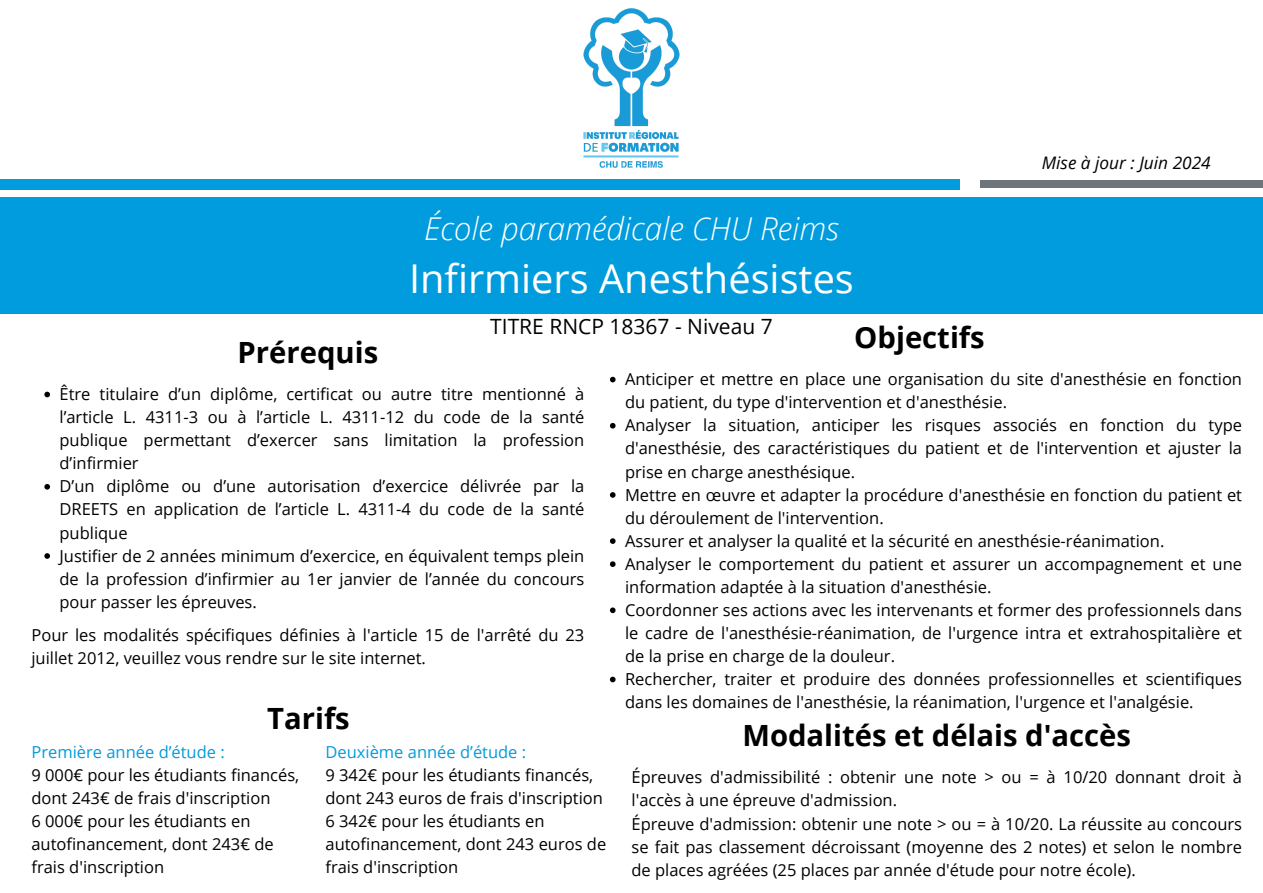
<style>
.page{position:relative;width:1263px;height:893px;background:#fff}
.page>*{position:absolute;margin:0;border:0;box-sizing:border-box;transform-origin:0 0}
.t1{font:39.75px "Open Sans";color:#fff}
.t2{font:italic 300 31.5px "Open Sans";color:#fff}
.t3{font:700 29.25px "Open Sans";color:#000}
.t4{font:21px "Open Sans";color:#000}
.t5{font:italic 17.25px "Open Sans";color:#000}
.t6{font:16.5px/23.1px "Open Sans";color:#000}
.t7{font:16.5px "Open Sans";color:#009cdd}
</style>
<div class="page">
<img style="left:583px;top:8px;width:97px;height:160px">
<div style="left:0;top:197px;width:1263px;height:117px;background:#009cdd"></div>
<div style="left:0;top:180px;width:960px;height:9px;background:#009cdd"></div>
<div style="left:980px;top:181px;width:283px;height:7px;background:#6e757b"></div>
<svg style="left:610px;top:377px;width:5px;height:5px"></svg>
<svg style="left:610px;top:423px;width:5px;height:5px"></svg>
<svg style="left:610px;top:492px;width:5px;height:6px"></svg>
<svg style="left:610px;top:538px;width:5px;height:6px"></svg>
<svg style="left:610px;top:561px;width:5px;height:6px"></svg>
<svg style="left:610px;top:607px;width:5px;height:6px"></svg>
<svg style="left:610px;top:676px;width:5px;height:6px"></svg>
<svg style="left:44px;top:392px;width:6px;height:5px"></svg>
<svg style="left:44px;top:484px;width:6px;height:5px"></svg>
<svg style="left:44px;top:553px;width:6px;height:6px"></svg>
<p class="t2" style="left:424px;top:206px;width:416px">École paramédicale CHU Reims</p>
<p class="t1" style="left:409px;top:251px;width:446px">Infirmiers Anesthésistes</p>
<h2 class="t5" style="left:1042px;top:151px;width:170px">Mise à jour : Juin 2024</h2>
<p class="t4" style="left:490px;top:312px;width:284px">TITRE RNCP 18367 - Niveau 7</p>
<h3 class="t3" style="left:854px;top:317px;width:132px">Objectifs</h3>
<h1 class="t6" style="left:625px;top:367px;width:618px">Anticiper et mettre en place une organisation du site d'anesthésie en fonction du patient, du type d'intervention et d'anesthésie.</h1>
<p class="t6" style="left:625px;top:413px;width:618px;text-align:justify">Analyser la situation, anticiper les risques associés en fonction du type d'anesthésie, des caractéristiques du patient et de l'intervention et ajuster la prise en charge anesthésique.</p>
<p class="t6" style="left:625px;top:482px;width:618px">Mettre en œuvre et adapter la procédure d'anesthésie en fonction du patient et du déroulement de l'intervention.</p>
<p class="t6" style="left:625px;top:529px;width:541px">Assurer et analyser la qualité et la sécurité en anesthésie-réanimation.</p>
<p class="t6" style="left:625px;top:552px;width:618px">Analyser le comportement du patient et assurer un accompagnement et une information adaptée à la situation d'anesthésie.</p>
<p class="t6" style="left:625px;top:598px;width:618px;text-align:justify">Coordonner ses actions avec les intervenants et former des professionnels dans le cadre de l'anesthésie-réanimation, de l'urgence intra et extrahospitalière et de la prise en charge de la douleur.</p>
<p class="t6" style="left:625px;top:667px;width:618px">Rechercher, traiter et produire des données professionnelles et scientifiques dans les domaines de l'anesthésie, la réanimation, l'urgence et l'analgésie.</p>
<p class="t3" style="left:742px;top:715px;width:390px">Modalités et délais d'accès</p>
<h1 class="t6" style="left:631px;top:765px;width:612px">Épreuves d'admissibilité : obtenir une note &gt; ou = à 10/20 donnant droit à l'accès à une épreuve d'admission.</h1>
<p class="t6" style="left:631px;top:811px;width:612px;text-align:justify">Épreuve d'admission: obtenir une note &gt; ou = à 10/20. La réussite au concours se fait pas classement décroissant (moyenne des 2 notes) et selon le nombre de places agréées (25 places par année d'étude pour notre école).</p>
<p class="t3" style="left:238px;top:332px;width:142px">Prérequis</p>
<p class="t6" style="left:59px;top:382px;width:526px;text-align:justify">Être titulaire d’un diplôme, certificat ou autre titre mentionné à l’article L. 4311-3 ou à l’article L. 4311-12 du code de la santé publique permettant d’exercer sans limitation la profession d’infirmier</p>
<p class="t6" style="left:59px;top:474px;width:526px;text-align:justify">D’un diplôme ou d’une autorisation d’exercice délivrée par la DREETS en application de l’article L. 4311-4 du code de la santé publique</p>
<h1 class="t6" style="left:59px;top:543px;width:526px;text-align:justify">Justifier de 2 années minimum d’exercice, en équivalent temps plein de la profession d’infirmier au 1er janvier de l’année du concours pour passer les épreuves.</h1>
<h1 class="t6" style="left:31px;top:623px;width:554px">Pour les modalités spécifiques définies à l'article 15 de l'arrêté du 23 juillet 2012, veuillez vous rendre sur le site internet.</h1>
<p class="t3" style="left:267px;top:697px;width:84px">Tarifs</p>
<p class="t7" style="left:31px;top:740px;width:195px">Première année d’étude :</p>
<p class="t6" style="left:31px;top:763px;width:269px">9 000€ pour les étudiants financés, dont 243€ de frais d'inscription</p>
<p class="t6" style="left:31px;top:809px;width:244px">6 000€ pour les étudiants en autofinancement, dont 243€ de frais d'inscription</p>
<p class="t7" style="left:325px;top:740px;width:202px">Deuxième année d’étude :</p>
<p class="t6" style="left:325px;top:763px;width:279px">9 342€ pour les étudiants financés, dont 243 euros de frais d'inscription</p>
<p class="t6" style="left:325px;top:809px;width:282px">6 342€ pour les étudiants en autofinancement, dont 243 euros de frais d'inscription</p>
</div>
